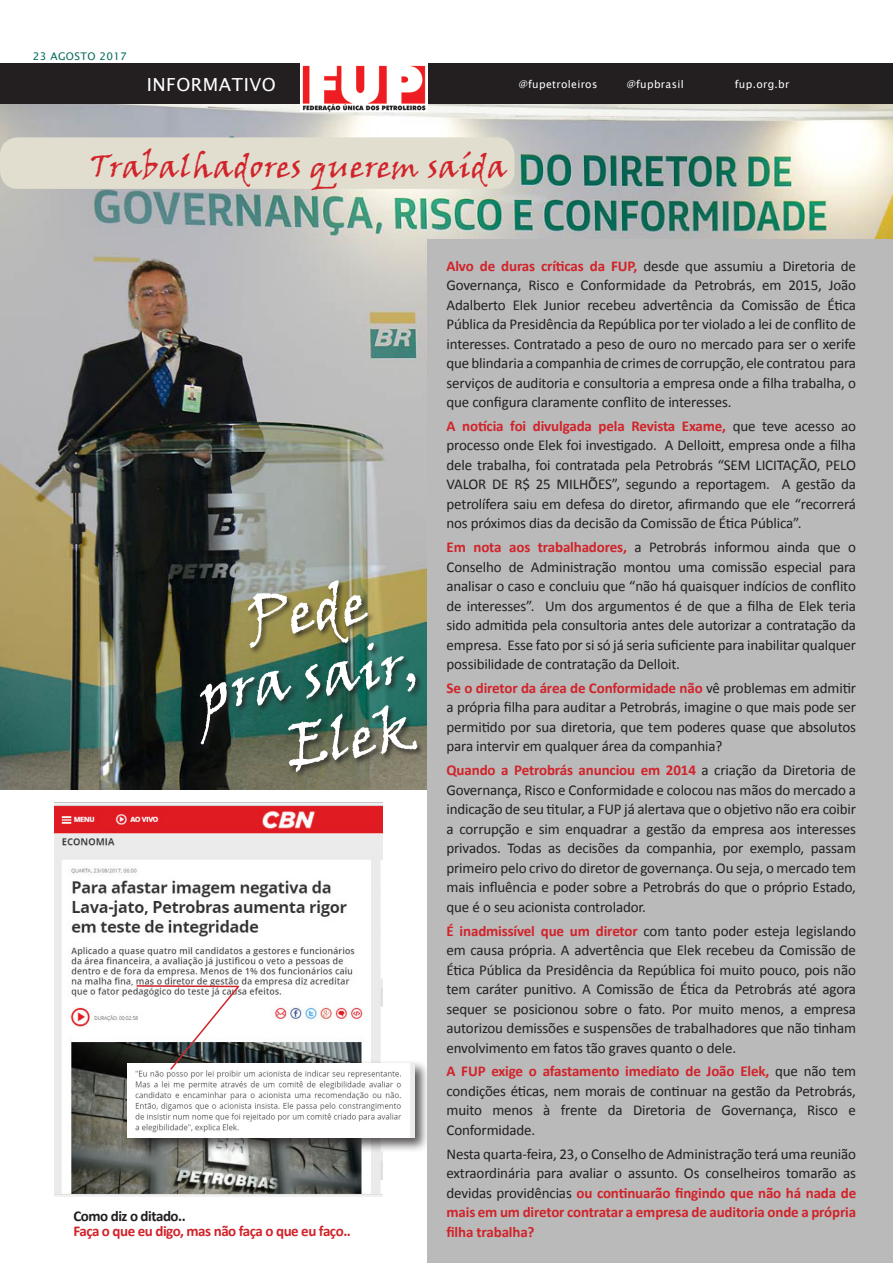
<style>
.page{position:relative;width:893px;height:1263px;background:#fff}
.page>*{position:absolute;margin:0;border:0;box-sizing:border-box;transform-origin:0 0}
.t1{font:58.5px "Viner Hand ITC";color:#fff}
.t2{font:31.5px "Viner Hand ITC";letter-spacing:.02em;color:#d1232a}
.t3{font:18px "Lucida Sans Unicode";letter-spacing:.03em;color:#fff}
.t4{font:15px/19.5px "Calibri";letter-spacing:-.01em;color:#231f20;text-align:justify}
.t5{font:700 15px "Calibri";letter-spacing:-.03em;color:#d1232a}
.t6{font:700 15px "Calibri";letter-spacing:-.03em;color:#231f20}
.t7{font:10.5px "Lucida Sans Unicode";letter-spacing:.03em;color:#fff}
.t8{font:10.5px "Lucida Sans Unicode";letter-spacing:.03em;color:#006a56}
.s1{font-weight:700;color:#d1232a}
</style>
<div class="page">
<img style="left:54px;top:803px;width:329px;height:394px">
<div style="left:125px;top:1060px;width:305px;height:93px;background:#231f20;opacity:.75"></div>
<img style="left:128px;top:1063px;width:287px;height:74px">
<img style="left:0;top:104px;width:893px;height:685px">
<div style="left:0;top:137px;width:514px;height:52px;background:#e1decf;border-radius:18px"></div>
<div style="left:199px;top:579px;width:225px;height:200px;background:#231f20;opacity:.75"></div>
<div style="left:427px;top:239px;width:466px;height:1024px;background:#bababa"></div>
<svg style="left:135px;top:984px;width:106px;height:87px"></svg>
<div style="left:0;top:64px;width:893px;height:40px;background:#231f20"></div>
<img style="left:301px;top:64px;width:126px;height:47px">
<p class="t8" style="left:33px;top:48px;width:95px">23 AGOSTO 2017</p>
<p class="t3" style="left:147px;top:70px;width:131px">INFORMATIVO</p>
<p class="t7" style="left:519px;top:76px;width:80px">@fupetroleiros</p>
<p class="t7" style="left:627px;top:76px;width:58px">@fupbrasil</p>
<p class="t7" style="left:735px;top:76px;width:56px">fup.org.br</p>
<p class="t2" style="left:90px;top:147px;width:419px">Trabalhadores querem saída</p>
<p class="t1" style="left:242px;top:582px;width:123px;rotate:-8deg">Pede</p>
<p class="t1" style="left:194px;top:655px;width:224px;rotate:-8deg">pra sair,</p>
<p class="t1" style="left:283px;top:710px;width:130px;rotate:-8deg">Elek</p>
<p class="t6" style="left:73px;top:1205px;width:114px">Como diz o ditado..</p>
<p class="t5" style="left:73px;top:1220px;width:279px">Faça o que eu digo, mas não faça o que eu faço..</p>
<p class="t4" style="left:446px;top:255px;width:411px"><span class="s1">Alvo de duras críticas da FUP,</span> desde que assumiu a Diretoria de Governança, Risco e Conformidade da Petrobrás, em 2015, João Adalberto Elek Junior recebeu advertência da Comissão de Ética Pública da Presidência da República por ter violado a lei de conflito de interesses. Contratado a peso de ouro no mercado para ser o xerife que blindaria a companhia de crimes de corrupção, ele contratou para serviços de auditoria e consultoria a empresa onde a filha trabalha, o que configura claramente conflito de interesses.</p>
<p class="t4" style="left:446px;top:416px;width:411px"><span class="s1">A notícia foi divulgada pela Revista Exame,</span> que teve acesso ao processo onde Elek foi investigado. A Delloitt, empresa onde a filha dele trabalha, foi contratada pela Petrobrás “SEM LICITAÇÃO, PELO VALOR DE R$ 25 MILHÕES”, segundo a reportagem. A gestão da petrolífera saiu em defesa do diretor, afirmando que ele “recorrerá nos próximos dias da decisão da Comissão de Ética Pública”.</p>
<p class="t4" style="left:446px;top:537px;width:411px"><span class="s1">Em nota aos trabalhadores,</span> a Petrobrás informou ainda que o Conselho de Administração montou uma comissão especial para analisar o caso e concluiu que “não há quaisquer indícios de conflito de interesses”. Um dos argumentos é de que a filha de Elek teria sido admitida pela consultoria antes dele autorizar a contratação da empresa. Esse fato por si só já seria suficiente para inabilitar qualquer possibilidade de contratação da Delloit.</p>
<p class="t4" style="left:446px;top:678px;width:411px"><span class="s1">Se o diretor da área de Conformidade não</span> vê problemas em admitir a própria filha para auditar a Petrobrás, imagine o que mais pode ser permitido por sua diretoria, que tem poderes quase que absolutos para intervir em qualquer área da companhia?</p>
<p class="t4" style="left:446px;top:760px;width:411px"><span class="s1">Quando a Petrobrás anunciou em 2014</span> a criação da Diretoria de Governança, Risco e Conformidade e colocou nas mãos do mercado a indicação de seu titular, a FUP já alertava que o objetivo não era coibir a corrupção e sim enquadrar a gestão da empresa aos interesses privados. Todas as decisões da companhia, por exemplo, passam primeiro pelo crivo do diretor de governança. Ou seja, o mercado tem mais influência e poder sobre a Petrobrás do que o próprio Estado, que é o seu acionista controlador.</p>
<p class="t4" style="left:446px;top:920px;width:411px"><span class="s1">É inadmissível que um diretor</span> com tanto poder esteja legislando em causa própria. A advertência que Elek recebeu da Comissão de Ética Pública da Presidência da República foi muito pouco, pois não tem caráter punitivo. A Comissão de Ética da Petrobrás até agora sequer se posicionou sobre o fato. Por muito menos, a empresa autorizou demissões e suspensões de trabalhadores que não tinham envolvimento em fatos tão graves quanto o dele.</p>
<p class="t4" style="left:446px;top:1061px;width:411px"><span class="s1">A FUP exige o afastamento imediato de João Elek,</span> que não tem condições éticas, nem morais de continuar na gestão da Petrobrás, muito menos à frente da Diretoria de Governança, Risco e Conformidade.</p>
<p class="t4" style="left:446px;top:1143px;width:411px">Nesta quarta-feira, 23, o Conselho de Administração terá uma reunião extraordinária para avaliar o assunto. Os conselheiros tomarão as devidas providências <span class="s1">ou continuarão fingindo que não há nada de mais em um diretor contratar a empresa de auditoria onde a própria filha trabalha?</span></p>
</div>
